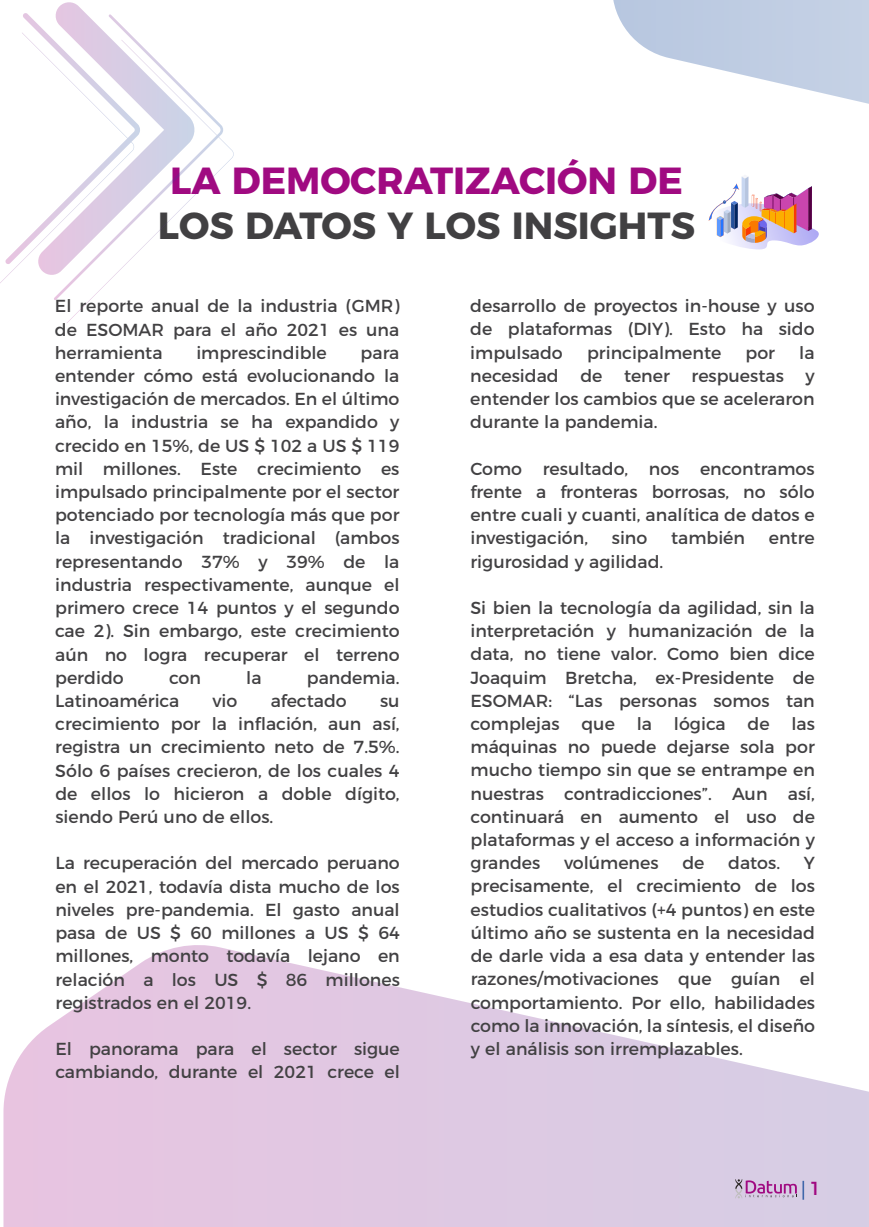
<style>
.page{position:relative;width:869px;height:1227px;background:#fff}
.page>*{position:absolute;margin:0;border:0;box-sizing:border-box;transform-origin:0 0}
.t1{font:700 37.71px "Montserrat";color:#414042}
.t2{font:700 37.71px "Montserrat";color:#a00a81}
.t3{font:18.84px "Myriad Pro";color:#1e4f9e}
.t4{font:17.4px/23.2px "Montserrat";color:#424143;text-align:justify}
.s1{font-family:"Montserrat";color:#a00a81}
</style>
<div class="page">
<svg style="left:3px;top:945px;width:866px;height:281px"></svg>
<svg style="left:613px;top:0;width:256px;height:250px"></svg>
<svg style="left:735px;top:1179px;width:62px;height:19px"></svg>
<svg style="left:705px;top:175px;width:114px;height:74px"></svg>
<svg style="left:56px;top:2px;width:29px;height:11px"></svg>
<svg style="left:67px;top:45px;width:167px;height:278px"></svg>
<svg style="left:0;top:13px;width:141px;height:303px"></svg>
<h1 class="t2" style="left:170px;top:150px;width:514px">LA DEMOCRATIZACIÓN DE</h1>
<h1 class="t1" style="left:158px;top:195px;width:538px">LOS DATOS Y LOS INSIGHTS</h1>
<p class="t4" style="left:55px;top:293px;width:346px">El reporte anual de la industria (GMR) de ESOMAR para el año 2021 es una herramienta</p>
<p class="t4" style="left:196px;top:339px;width:132px">imprescindible</p>
<p class="t4" style="left:55px;top:339px;width:346px;text-indent:306px">para entender cómo está evolucionando la investigación de mercados. En el último año, la industria se ha expandido y crecido en 15%, de US $ 102 a US $ 119 mil millones. Este crecimiento es impulsado principalmente por el sector potenciado por tecnología más que por la investigación tradicional (ambos representando 37% y 39% de la industria respectivamente, aunque el primero crece 14 puntos y el segundo cae 2). Sin embargo, este crecimiento aún no logra recuperar el terreno perdido</p>
<p class="t4" style="left:169px;top:664px;width:33px">con</p>
<p class="t4" style="left:246px;top:664px;width:17px">la</p>
<p class="t4" style="left:307px;top:664px;width:94px">pandemia.</p>
<p class="t4" style="left:55px;top:687px;width:125px">Latinoamérica</p>
<p class="t4" style="left:212px;top:687px;width:26px">vio</p>
<p class="t4" style="left:271px;top:687px;width:78px">afectado</p>
<p class="t4" style="left:55px;top:687px;width:346px;text-indent:325px">su crecimiento por la inflación, aun así, registra un crecimiento neto de 7.5%.<br>Sólo 6 países crecieron, de los cuales 4 de ellos lo hicieron a doble dígito, siendo Perú uno de ellos.</p>
<p class="t4" style="left:55px;top:850px;width:346px">La recuperación del mercado peruano en el 2021, todavía dista mucho de los niveles pre-pandemia. El gasto anual pasa de US $ 60 millones a US $ 64 millones, monto todavía lejano en relación a los US $ 86 millones registrados en el 2019.</p>
<p class="t4" style="left:55px;top:1035px;width:346px">El panorama para el sector sigue cambiando, durante el 2021 crece el</p>
<p class="t4" style="left:470px;top:293px;width:346px">desarrollo de proyectos in-house y uso de plataformas (DIY). Esto ha sido impulsado</p>
<p class="t4" style="left:587px;top:339px;width:136px">principalmente</p>
<p class="t4" style="left:745px;top:339px;width:31px">por</p>
<p class="t4" style="left:470px;top:339px;width:346px;text-indent:329px">la necesidad de tener respuestas y entender los cambios que se aceleraron durante la pandemia.</p>
<p class="t4" style="left:470px;top:455px;width:346px">Como resultado, nos encontramos frente a fronteras borrosas, no sólo entre cuali y cuanti, analítica de datos e investigación,</p>
<p class="t4" style="left:612px;top:525px;width:37px">sino</p>
<p class="t4" style="left:671px;top:525px;width:75px">también</p>
<p class="t4" style="left:769px;top:525px;width:47px">entre</p>
<p class="t4" style="left:470px;top:548px;width:194px">rigurosidad y agilidad.</p>
<p class="t4" style="left:470px;top:594px;width:346px">Si bien la tecnología da agilidad, sin la interpretación y humanización de la data, no tiene valor. Como bien dice Joaquim Bretcha, ex-Presidente de ESOMAR: “Las personas somos tan complejas</p>
<p class="t4" style="left:581px;top:710px;width:35px">que</p>
<p class="t4" style="left:637px;top:710px;width:17px">la</p>
<p class="t4" style="left:674px;top:710px;width:53px">lógica</p>
<p class="t4" style="left:747px;top:710px;width:24px">de</p>
<p class="t4" style="left:470px;top:710px;width:346px;text-indent:321px">las máquinas no puede dejarse sola por mucho tiempo sin que se entrampe en nuestras contradicciones”. Aun así, continuará en aumento el uso de plataformas y el acceso a información y grandes</p>
<p class="t4" style="left:564px;top:850px;width:96px">volúmenes</p>
<p class="t4" style="left:682px;top:850px;width:24px">de</p>
<p class="t4" style="left:728px;top:850px;width:53px">datos.</p>
<p class="t4" style="left:470px;top:850px;width:346px;text-indent:333px">Y precisamente, el crecimiento de los estudios cualitativos (+4 puntos) en este último año se sustenta en la necesidad de darle vida a esa data y entender las razones/motivaciones que guían el comportamiento. Por ello, habilidades como la innovación, la síntesis, el diseño y el análisis son irremplazables.</p>
<p class="t3" style="left:801px;top:1176px;width:22px">|<span class="s1">1</span></p>
</div>
